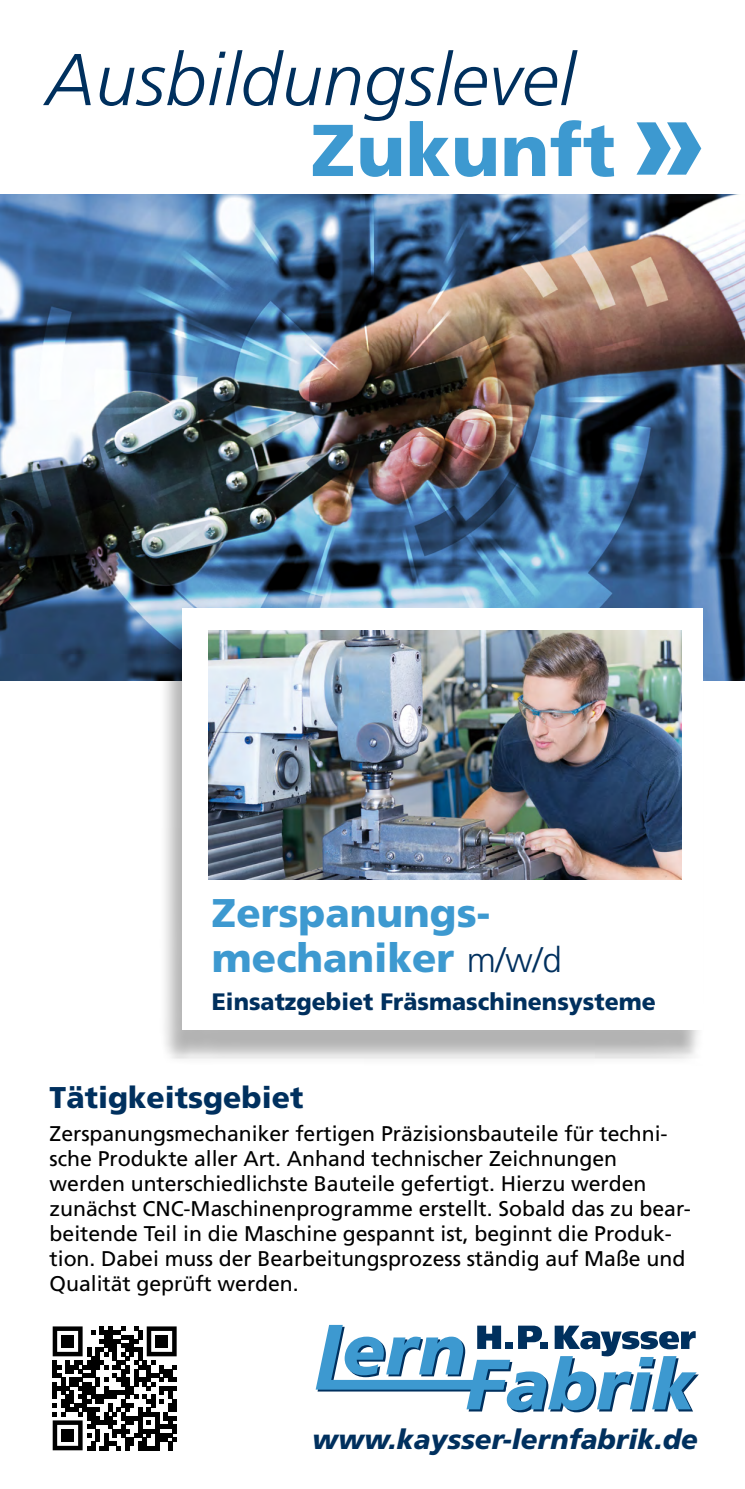
<style>
.page{position:relative;width:745px;height:1489px;background:#fff}
.page>*{position:absolute;margin:0;border:0;box-sizing:border-box;transform-origin:0 0}
.t1{font:900 128.25px "Frutiger";color:#3d99d0}
.t2{font:italic 300 73.25px "Frutiger";letter-spacing:.005em;color:#00305e}
.t3{font:900 73.25px "Frutiger";letter-spacing:.005em;color:#3d99d0}
.t4{font:900 40px/45px "Frutiger";color:#3d99d0}
.t5{font:900 30px "Frutiger";color:#00305e}
.t6{font:italic 900 27.5px "Frutiger";color:#00305e}
.t7{font:900 23.75px "Frutiger";color:#00305e}
.t8{font:21.25px/25px "Frutiger";letter-spacing:-.005em;color:#000}
.s1{font-weight:300;font-size:35px;color:#00305e}
</style>
<div class="page">
<img style="left:0;top:195px;width:744px;height:485px">
<div style="left:158px;top:616px;width:547px;height:450px;background:#000;opacity:.3"></div>
<div style="left:182px;top:608px;width:520px;height:421px;background:#fff"></div>
<img style="left:208px;top:631px;width:472px;height:248px">
<svg style="left:315px;top:1324px;width:383px;height:88px"></svg>
<svg style="left:53px;top:1326px;width:123px;height:124px"></svg>
<div style="left:61px;top:1334px;width:13px;height:13px;background:#000"></div>
<div style="left:155px;top:1334px;width:13px;height:13px;background:#000"></div>
<div style="left:61px;top:1428px;width:13px;height:13px;background:#000"></div>
<p class="t2" style="left:46px;top:38px;width:530px">Ausbildungslevel</p>
<p class="t3" style="left:311px;top:106px;width:306px">Zukunft</p>
<p class="t1" style="left:628px;top:61px;width:80px">»</p>
<p class="t4" style="left:212px;top:890px;width:351px">Zerspanungs&shy;mechaniker <span class="s1">m/w/d</span></p>
<p class="t7" style="left:212px;top:987px;width:445px">Einsatzgebiet Fräsmaschinensysteme</p>
<p class="t5" style="left:50px;top:1079px;width:255px">Tätigkeitsgebiet</p>
<p class="t8" style="left:50px;top:1120px;width:642px">Zerspanungsmechaniker fertigen Präzisionsbauteile für techni&shy;sche Produkte aller Art. Anhand technischer Zeichnungen werden unterschiedlichste Bauteile gefertigt. Hierzu werden zunächst CNC-Maschinenprogramme erstellt. Sobald das zu bear&shy;beitende Teil in die Maschine gespannt ist, beginnt die Produk&shy;tion. Dabei muss der Bearbeitungsprozess ständig auf Maße und Qualität geprüft werden.</p>
<p class="t6" style="left:312px;top:1422px;width:387px">www.kaysser-lernfabrik.de</p>
</div>
